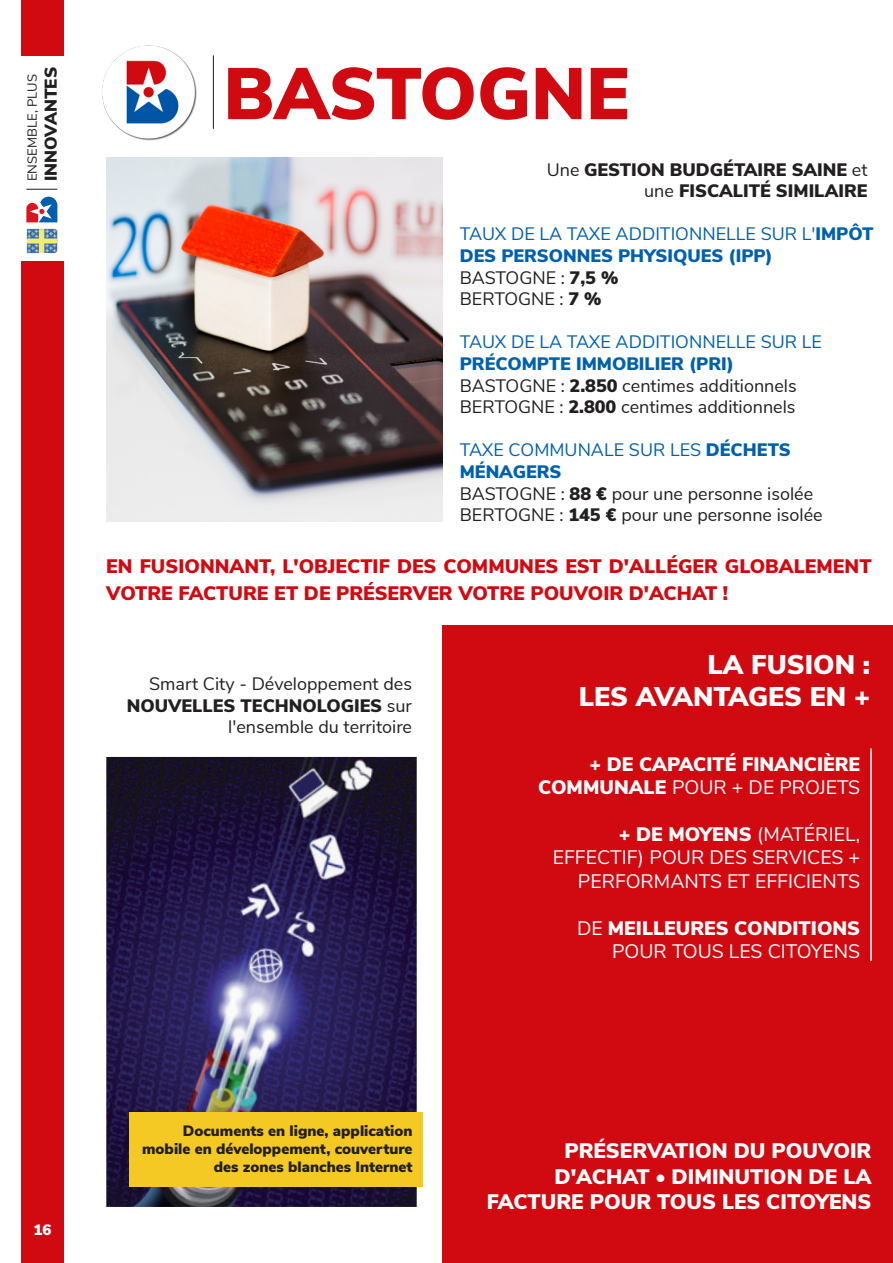
<style>
.page{position:relative;width:893px;height:1263px;background:#fff}
.page>*{position:absolute;margin:0;border:0;box-sizing:border-box;transform-origin:0 0}
.t1{font:900 72.75px "Nunito Sans";color:#d10a11}
.t2{font:900 27px "Nunito Sans";color:#fff}
.t3{font:900 21px/25.2px "Nunito Sans";color:#fff;text-align:right}
.t4{font:19.5px/23.4px "Nunito Sans";color:#fff;text-align:right}
.t5{font:900 19.5px/27px "Nunito Sans";color:#d10a11}
.t6{font:900 19.5px/23.4px "Nunito Sans";color:#fff;text-align:right}
.t7{font:18px/21.6px "Nunito Sans";color:#231f20;text-align:right}
.t8{font:18px/21.6px "Nunito Sans";color:#0160ae}
.t9{font:900 18px/21.6px "Nunito Sans";color:#0160ae}
.t10{font:900 18px/21.6px "Nunito Sans";color:#231f20;text-align:right}
.t11{font:900 17.1px "Nunito Sans";color:#231f20}
.t12{font:900 15px/18px "Nunito Sans";color:#231f20;text-align:right}
.t13{font:900 15px "Nunito Sans";color:#fff}
.t14{font:13.05px "Nunito Sans";color:#231f20}
.s1{font-weight:400}
.s2{font-weight:900}
</style>
<div class="page">
<div style="left:21px;top:0;width:43px;height:55px;background:#d10a11"></div>
<div style="left:21px;top:261px;width:43px;height:1002px;background:#d10a11"></div>
<hr style="left:26px;top:189px;width:31px;height:1px;background:#231f20">
<svg style="left:26px;top:197px;width:31px;height:25px"></svg>
<img style="left:26px;top:228px;width:32px;height:25px">
<img style="left:106px;top:757px;width:311px;height:450px">
<div style="left:129px;top:1112px;width:293px;height:75px;background:#f4c924"></div>
<img style="left:102px;top:45px;width:95px;height:96px">
<hr style="left:213px;top:55px;width:1px;height:74px;background:#231f20">
<div style="left:443px;top:625px;width:450px;height:638px;background:#d10a11"></div>
<img style="left:107px;top:157px;width:336px;height:364px">
<hr style="left:870px;top:748px;width:2px;height:213px;background:#fff">
<p class="t14" style="left:23px;top:181px;width:108px;rotate:-90deg">ENSEMBLE, PLUS</p>
<p class="t11" style="left:38px;top:181px;width:116px;rotate:-90deg">INNOVANTES</p>
<p class="t1" style="left:223px;top:40px;width:407px">BASTOGNE</p>
<p class="t10" style="left:547px;top:158px;width:322px"><span class="s1">Une</span> GESTION BUDGÉTAIRE SAINE <span class="s1">et une</span> FISCALITÉ SIMILAIRE</p>
<p class="t9" style="left:460px;top:223px;width:415px"><span class="s1">TAUX DE LA TAXE ADDITIONNELLE SUR L'</span>IMPÔT<br>DES PERSONNES PHYSIQUES (IPP)</p>
<p class="t7" style="left:460px;top:265px;width:160px">BASTOGNE : <span class="s2">7,5 %</span></p>
<p class="t7" style="left:460px;top:287px;width:143px">BERTOGNE : <span class="s2">7 %</span></p>
<p class="t8" style="left:460px;top:330px;width:364px">TAUX DE LA TAXE ADDITIONNELLE SUR LE<br><span class="s2">PRÉCOMPTE IMMOBILIER (PRI)</span></p>
<p class="t7" style="left:460px;top:373px;width:338px">BASTOGNE : <span class="s2">2.850</span> centimes additionnels</p>
<p class="t7" style="left:460px;top:395px;width:337px">BERTOGNE : <span class="s2">2.800</span> centimes additionnels</p>
<p class="t8" style="left:460px;top:438px;width:332px">TAXE COMMUNALE SUR LES <span class="s2">DÉCHETS<br>MÉNAGERS</span></p>
<p class="t7" style="left:460px;top:481px;width:355px">BASTOGNE : <span class="s2">88 €</span> pour une personne isolée</p>
<p class="t7" style="left:460px;top:503px;width:364px">BERTOGNE : <span class="s2">145 €</span> pour une personne isolée</p>
<p class="t5" style="left:106px;top:552px;width:767px">EN FUSIONNANT, L'OBJECTIF DES COMMUNES EST D'ALLÉGER GLOBALEMENT<br>VOTRE FACTURE ET DE PRÉSERVER VOTRE POUVOIR D'ACHAT !</p>
<p class="t7" style="left:149px;top:672px;width:264px">Smart City - Développement des</p>
<p class="t7" style="left:127px;top:693px;width:287px"><span class="s2">NOUVELLES TECHNOLOGIES</span> sur l'ensemble du territoire</p>
<p class="t2" style="left:707px;top:644px;width:164px">LA FUSION :</p>
<p class="t2" style="left:579px;top:677px;width:293px">LES AVANTAGES EN +</p>
<p class="t6" style="left:538px;top:751px;width:324px">+ DE CAPACITÉ FINANCIÈRE<br>COMMUNALE <span class="s1">POUR + DE PROJETS</span></p>
<p class="t4" style="left:553px;top:821px;width:309px"><span class="s2">+ DE MOYENS</span> (MATÉRIEL,<br>EFFECTIF) POUR DES SERVICES +<br>PERFORMANTS ET EFFICIENTS</p>
<p class="t4" style="left:577px;top:915px;width:285px">DE <span class="s2">MEILLEURES CONDITIONS<br></span>POUR TOUS LES CITOYENS</p>
<p class="t13" style="left:34px;top:1219px;width:19px">16</p>
<p class="t12" style="left:142px;top:1121px;width:272px">Documents en ligne, application mobile en développement, couverture des zones blanches Internet</p>
<p class="t3" style="left:487px;top:1137px;width:386px">PRÉSERVATION DU POUVOIR<br>D'ACHAT <span class="s1">•</span> DIMINUTION DE LA<br>FACTURE POUR TOUS LES CITOYENS</p>
</div>
